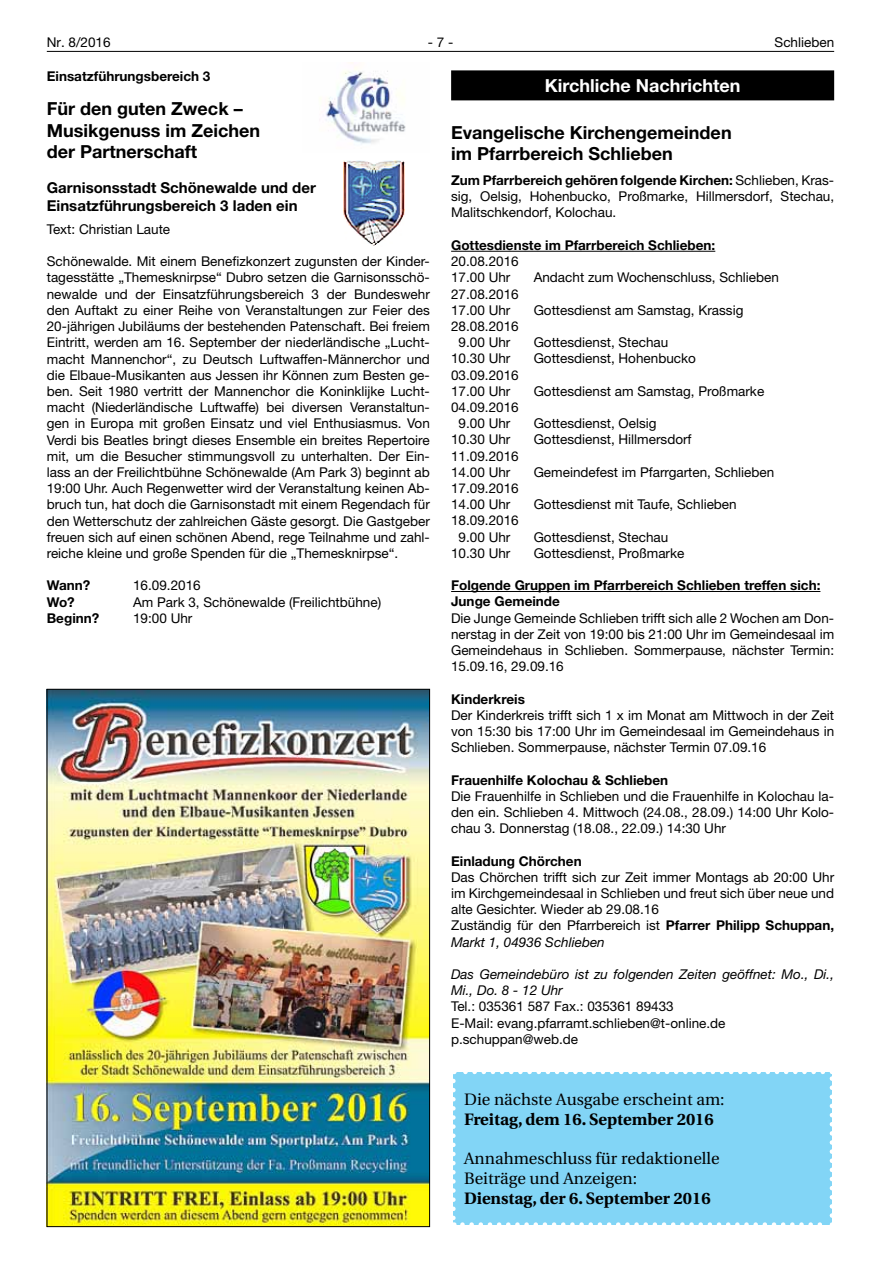
<style>
.page{position:relative;width:881px;height:1263px;background:#fff}
.page>*{position:absolute;margin:0;border:0;box-sizing:border-box;transform-origin:0 0}
.t1{font:700 18px/21.6px "Helvetica Neue LT";color:#000}
.t2{font:700 18px "Helvetica Neue LT";color:#fff}
.t3{font:16.5px/19.8px "Utopia";color:#000}
.t4{font:700 16.5px "Utopia";color:#000}
.t5{font:700 15px/18px "Helvetica Neue LT";color:#000}
.t6{font:13.5px/16.2px "Helvetica Neue LT";color:#000}
.t7{font:700 13.5px/16.2px "Helvetica Neue LT";color:#000}
.t8{font:italic 13.5px/16.2px "Helvetica Neue LT";color:#000}
.s1{font-weight:700}
.s2{font-style:italic}
</style>
<div class="page">
<hr style="left:47px;top:51px;width:786px;height:1px;background:#000">
<div style="left:451px;top:70px;width:382px;height:30px;background:#000"></div>
<hr style="left:451px;top:251px;width:264px;height:1px;background:#000">
<hr style="left:451px;top:591px;width:369px;height:1px;background:#000">
<div style="left:453px;top:1072px;width:378px;height:152px;background:#82d5f6"></div>
<svg style="left:453px;top:1081px;width:2px;height:143px"></svg>
<svg style="left:462px;top:1222px;width:370px;height:3px"></svg>
<svg style="left:829px;top:1072px;width:3px;height:143px"></svg>
<svg style="left:453px;top:1072px;width:369px;height:2px"></svg>
<img style="left:319px;top:67px;width:87px;height:78px">
<img style="left:343px;top:160px;width:62px;height:86px">
<img style="left:49px;top:691px;width:378px;height:534px">
<p class="t6" style="left:47px;top:34px;width:65px">Nr. 8/2016</p>
<p class="t6" style="left:427px;top:34px;width:27px">- 7 -</p>
<p class="t6" style="left:774px;top:34px;width:61px">Schlieben</p>
<p class="t7" style="left:47px;top:68px;width:165px">Einsatzführungsbereich 3</p>
<h1 class="t1" style="left:47px;top:97px;width:215px">Für den guten Zweck –<br>Musikgenuss im Zeichen der Partnerschaft</h1>
<p class="t5" style="left:47px;top:179px;width:270px">Garnisonsstadt Schönewalde und der<br>Einsatzführungsbereich 3 laden ein</p>
<p class="t6" style="left:47px;top:221px;width:125px">Text: Christian Laute</p>
<p class="t6" style="left:47px;top:253px;width:384px;text-align:justify">Schönewalde. Mit einem Benefizkonzert zugunsten der Kinder&shy;tagesstätte „Themesknirpse“ Dubro setzen die Garnisonsschö&shy;newalde und der Einsatzführungsbereich 3 der Bundeswehr den Auftakt zu einer Reihe von Veranstaltungen zur Feier des 20-jährigen Jubiläums der bestehenden Patenschaft. Bei freiem Eintritt, werden am 16. September der niederländische „Lucht&shy;macht Mannenchor“, zu Deutsch Luftwaffen-Männerchor und die Elbaue-Musikanten aus Jessen ihr Können zum Besten ge&shy;ben. Seit 1980 vertritt der Mannenchor die Koninklijke Lucht&shy;macht (Niederländische Luftwaffe) bei diversen Veranstaltun&shy;gen in Europa mit großen Einsatz und viel Enthusiasmus. Von Verdi bis Beatles bringt dieses Ensemble ein breites Repertoire mit, um die Besucher stimmungsvoll zu unterhalten. Der Ein&shy;lass an der Freilichtbühne Schönewalde (Am Park 3) beginnt ab 19:00 Uhr. Auch Regenwetter wird der Veranstaltung keinen Ab&shy;bruch tun, hat doch die Garnisonstadt mit einem Regendach für den Wetterschutz der zahlreichen Gäste gesorgt. Die Gastgeber freuen sich auf einen schönen Abend, rege Teilnahme und zahl&shy;reiche kleine und große Spenden für die „Themesknirpse“.</p>
<p class="t7" style="left:47px;top:577px;width:45px">Wann?</p>
<p class="t6" style="left:133px;top:577px;width:69px">16.09.2016</p>
<p class="t7" style="left:47px;top:593px;width:29px">Wo?</p>
<p class="t6" style="left:133px;top:593px;width:249px">Am Park 3, Schönewalde (Freilichtbühne)</p>
<p class="t7" style="left:47px;top:609px;width:54px">Beginn?</p>
<p class="t6" style="left:133px;top:610px;width:61px">19:00 Uhr</p>
<h1 class="t2" style="left:544px;top:74px;width:197px">Kirchliche Nachrichten</h1>
<h1 class="t1" style="left:451px;top:121px;width:282px">Evangelische Kirchengemeinden im Pfarrbereich Schlieben</h1>
<p class="t6" style="left:451px;top:172px;width:384px;text-align:justify"><span class="s1">Zum Pfarrbereich gehören folgende Kirchen:</span> Schlieben, Kras&shy;sig, Oelsig, Hohenbucko, Proßmarke, Hillmersdorf, Stechau, Malitschkendorf, Kolochau.</p>
<p class="t7" style="left:451px;top:237px;width:265px">Gottesdienste im Pfarrbereich Schlieben:</p>
<p class="t6" style="left:451px;top:253px;width:69px">20.08.2016<br>17.00 Uhr</p>
<p class="t6" style="left:533px;top:269px;width:247px">Andacht zum Wochenschluss, Schlieben</p>
<p class="t6" style="left:451px;top:285px;width:69px">27.08.2016<br>17.00 Uhr</p>
<p class="t6" style="left:533px;top:302px;width:211px">Gottesdienst am Samstag, Krassig</p>
<p class="t6" style="left:451px;top:318px;width:69px;text-align:center">28.08.2016<br>9.00 Uhr</p>
<p class="t6" style="left:533px;top:334px;width:136px">Gottesdienst, Stechau</p>
<p class="t6" style="left:451px;top:350px;width:61px">10.30 Uhr</p>
<p class="t6" style="left:533px;top:350px;width:164px">Gottesdienst, Hohenbucko</p>
<p class="t6" style="left:451px;top:366px;width:69px">03.09.2016<br>17.00 Uhr</p>
<p class="t6" style="left:533px;top:383px;width:232px">Gottesdienst am Samstag, Proßmarke</p>
<p class="t6" style="left:451px;top:399px;width:69px;text-align:center">04.09.2016<br>9.00 Uhr</p>
<p class="t6" style="left:533px;top:415px;width:124px">Gottesdienst, Oelsig</p>
<p class="t6" style="left:451px;top:431px;width:61px">10.30 Uhr</p>
<p class="t6" style="left:533px;top:431px;width:159px">Gottesdienst, Hillmersdorf</p>
<p class="t6" style="left:451px;top:447px;width:69px">11.09.2016<br>14.00 Uhr</p>
<p class="t6" style="left:533px;top:464px;width:242px">Gemeindefest im Pfarrgarten, Schlieben</p>
<p class="t6" style="left:451px;top:480px;width:69px">17.09.2016<br>14.00 Uhr</p>
<p class="t6" style="left:533px;top:496px;width:204px">Gottesdienst mit Taufe, Schlieben</p>
<p class="t6" style="left:451px;top:512px;width:69px;text-align:center">18.09.2016<br>9.00 Uhr</p>
<p class="t6" style="left:533px;top:528px;width:136px">Gottesdienst, Stechau</p>
<p class="t6" style="left:451px;top:545px;width:61px">10.30 Uhr</p>
<p class="t6" style="left:533px;top:545px;width:152px">Gottesdienst, Proßmarke</p>
<p class="t7" style="left:451px;top:577px;width:370px">Folgende Gruppen im Pfarrbereich Schlieben treffen sich:<br>Junge Gemeinde</p>
<p class="t6" style="left:451px;top:609px;width:384px;text-align:justify">Die Junge Gemeinde Schlieben trifft sich alle 2 Wochen am Don&shy;nerstag in der Zeit von 19:00 bis 21:00 Uhr im Gemeindesaal im Gemeindehaus in Schlieben. Sommerpause, nächster Termin:<br>15.09.16, 29.09.16</p>
<p class="t7" style="left:451px;top:690px;width:75px">Kinderkreis</p>
<p class="t6" style="left:451px;top:707px;width:384px;text-align:justify">Der Kinderkreis trifft sich 1 x im Monat am Mittwoch in der Zeit von 15:30 bis 17:00 Uhr im Gemeindesaal im Gemeindehaus in Schlieben. Sommerpause, nächster Termin 07.09.16</p>
<p class="t7" style="left:451px;top:771px;width:218px">Frauenhilfe Kolochau &amp; Schlieben</p>
<p class="t6" style="left:451px;top:788px;width:384px;text-align:justify">Die Frauenhilfe in Schlieben und die Frauenhilfe in Kolochau la&shy;den ein. Schlieben 4. Mittwoch (24.08., 28.09.) 14:00 Uhr Kolo&shy;chau 3. Donnerstag (18.08., 22.09.) 14:30 Uhr</p>
<p class="t7" style="left:451px;top:852px;width:132px">Einladung Chörchen</p>
<p class="t6" style="left:451px;top:869px;width:384px">Das Chörchen trifft sich zur Zeit immer Montags ab 20:00 Uhr im Kirchgemeindesaal in Schlieben und freut sich über neue und alte Gesichter. Wieder ab 29.08.16<br>Zuständig für den Pfarrbereich ist <span class="s1">Pfarrer Philipp Schuppan, </span><span class="s2">Markt 1, 04936 Schlieben</span></p>
<p class="t8" style="left:451px;top:966px;width:384px">Das Gemeindebüro ist zu folgenden Zeiten geöffnet: Mo., Di.,<br>Mi., Do. 8 - 12 Uhr</p>
<p class="t6" style="left:451px;top:998px;width:276px">Tel.: 035361 587 Fax.: 035361 89433<br>E-Mail: evang.pfarramt.schlieben@t-online.de p.schuppan@web.de</p>
<p class="t3" style="left:464px;top:1090px;width:262px">Die nächste Ausgabe erscheint am:</p>
<p class="t4" style="left:464px;top:1110px;width:251px">Freitag, dem 16. September 2016</p>
<p class="t3" style="left:464px;top:1149px;width:257px">Annahmeschluss für redaktionelle<br>Beiträge und Anzeigen:</p>
<p class="t4" style="left:464px;top:1189px;width:248px">Dienstag, der 6. September 2016</p>
</div>
